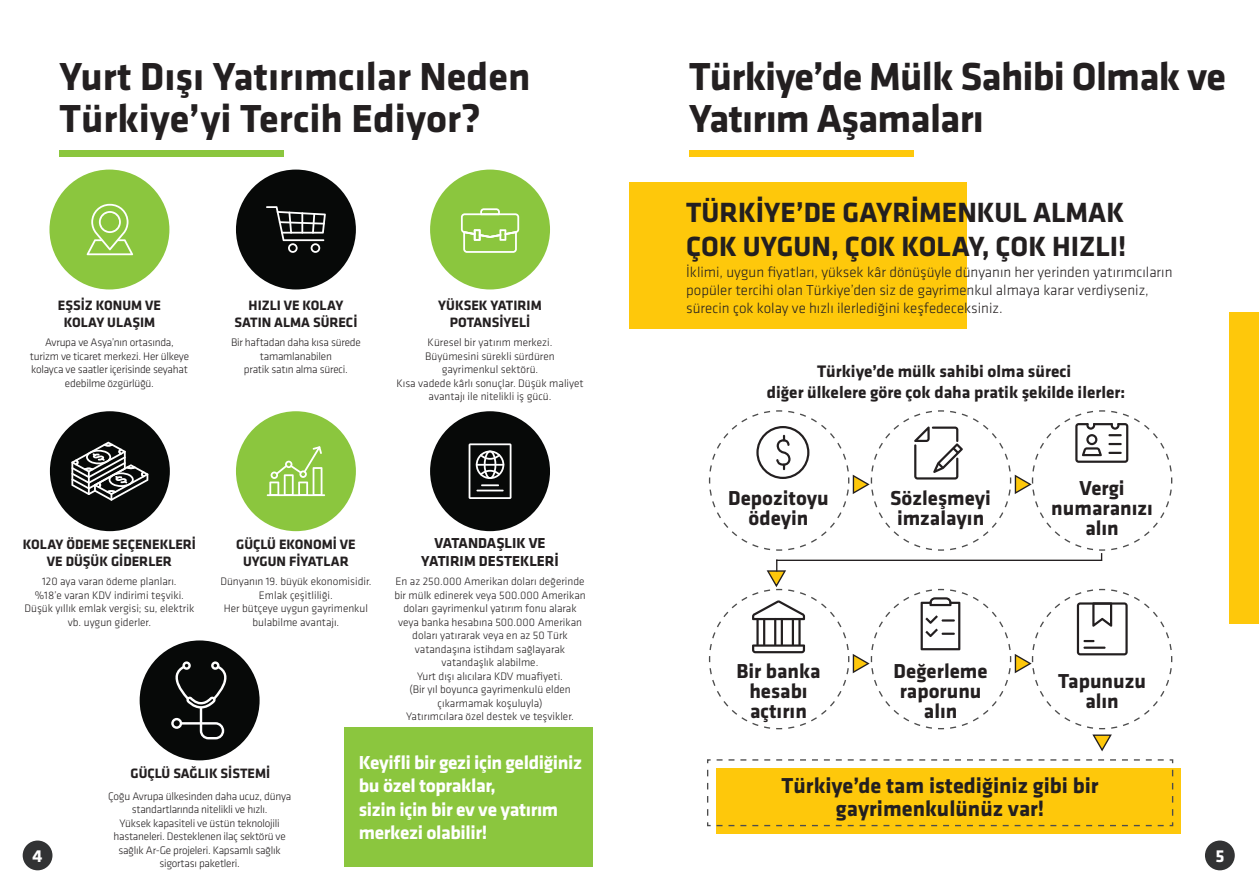
<style>
.page{position:relative;width:1259px;height:893px;background:#fff}
.page>*{position:absolute;margin:0;border:0;box-sizing:border-box;transform-origin:0 0}
.t1{font:700 40.5px/42px "Klavika";color:#231f20}
.t2{font:700 40.5px/42px "Klavika";letter-spacing:-.02em;color:#231f20}
.t3{font:700 28.8px "Klavika";color:#231f20}
.t4{font:700 22.5px "Klavika";color:#231f20}
.t5{font:700 21px "Klavika";color:#231f20}
.t6{font:700 19.5px/23.4px "Klavika";letter-spacing:-.02em;color:#fff}
.t7{font:700 18px "Klavika";color:#fff}
.t8{font:700 17.25px "Klavika";color:#231f20}
.t9{font:300 15px/18px "Klavika";color:#231f20}
.t10{font:700 15px "Klavika";color:#231f20}
.t11{font:700 14.1px/17px "Klavika";color:#231f20;text-align:center}
.t12{font:300 11.25px/13.5px "Klavika";color:#231f20;text-align:center}
.t13{font:300 11.25px/13.5px "Klavika";letter-spacing:-.02em;color:#231f20;text-align:center}
</style>
<div class="page">
<div style="left:689px;top:151px;width:224px;height:6px;background:#fec80b"></div>
<div style="left:1230px;top:313px;width:29px;height:311px;background:#fec80b"></div>
<div style="left:629px;top:182px;width:337px;height:146px;background:#fec80b"></div>
<div style="left:716px;top:768px;width:465px;height:65px;background:#fec80b"></div>
<svg style="left:707px;top:759px;width:467px;height:68px"></svg>
<svg style="left:708px;top:410px;width:465px;height:342px"></svg>
<hr style="left:776px;top:560px;width:326px;height:1px;background:#231f20">
<div style="left:236px;top:170px;width:120px;height:119px;background:#070908;border-radius:50%"></div>
<div style="left:430px;top:411px;width:120px;height:120px;background:#070908;border-radius:50%"></div>
<div style="left:236px;top:411px;width:120px;height:120px;background:#8bc63e;border-radius:50%"></div>
<div style="left:50px;top:411px;width:120px;height:120px;background:#070908;border-radius:50%"></div>
<div style="left:140px;top:640px;width:120px;height:120px;background:#070908;border-radius:50%"></div>
<div style="left:49px;top:170px;width:120px;height:119px;background:#8bc63e;border-radius:50%"></div>
<div style="left:430px;top:170px;width:120px;height:119px;background:#8bc63e;border-radius:50%"></div>
<svg style="left:87px;top:204px;width:46px;height:51px"></svg>
<svg style="left:266px;top:206px;width:60px;height:47px"></svg>
<svg style="left:461px;top:208px;width:58px;height:45px"></svg>
<svg style="left:71px;top:442px;width:77px;height:59px"></svg>
<hr style="left:267px;top:494px;width:58px;height:2px;background:#fff">
<svg style="left:269px;top:446px;width:53px;height:49px"></svg>
<svg style="left:468px;top:443px;width:43px;height:56px"></svg>
<svg style="left:171px;top:661px;width:56px;height:78px"></svg>
<div style="left:344px;top:728px;width:249px;height:139px;background:#8bc63e"></div>
<div style="left:60px;top:151px;width:224px;height:6px;background:#8bc63e"></div>
<div style="left:23px;top:840px;width:29px;height:30px;background:#323334;border-radius:50%"></div>
<div style="left:1205px;top:840px;width:29px;height:30px;background:#323334;border-radius:50%"></div>
<p class="t1" style="left:60px;top:56px;width:472px">Yurt Dışı Yatırımcılar Neden<br>Türkiye’yi Tercih Ediyor?</p>
<p class="t11" style="left:58px;top:297px;width:105px">EŞSİZ KONUM VE</p>
<p class="t11" style="left:64px;top:314px;width:93px">KOLAY ULAŞIM</p>
<p class="t13" style="left:45px;top:336px;width:130px">Avrupa ve Asya’nın ortasında,</p>
<p class="t13" style="left:30px;top:349px;width:161px;text-align:left">turizm ve ticaret merkezi. Her ülkeye kolayca ve saatler içerisinde seyahat</p>
<p class="t13" style="left:65px;top:376px;width:90px">edebilme özgürlüğü.</p>
<p class="t11" style="left:249px;top:297px;width:96px">HIZLI VE KOLAY</p>
<p class="t11" style="left:234px;top:314px;width:124px">SATIN ALMA SÜRECİ</p>
<p class="t13" style="left:231px;top:336px;width:131px">Bir haftadan daha kısa sürede tamamlanabilen</p>
<p class="t13" style="left:244px;top:363px;width:105px">pratik satın alma süreci.</p>
<p class="t11" style="left:438px;top:297px;width:105px">YÜKSEK YATIRIM</p>
<p class="t11" style="left:450px;top:314px;width:82px">POTANSİYELİ</p>
<p class="t12" style="left:428px;top:336px;width:126px">Küresel bir yatırım merkezi.</p>
<p class="t12" style="left:425px;top:349px;width:131px">Büyümesini sürekli sürdüren gayrimenkul sektörü.</p>
<p class="t12" style="left:396px;top:376px;width:189px">Kısa vadede kârlı sonuçlar. Düşük maliyet avantajı ile nitelikli iş gücü.</p>
<p class="t11" style="left:23px;top:536px;width:175px">KOLAY ÖDEME SEÇENEKLERİ<br>VE DÜŞÜK GİDERLER</p>
<p class="t12" style="left:42px;top:575px;width:136px">120 aya varan ödeme planları.</p>
<p class="t12" style="left:35px;top:588px;width:150px">%18’e varan KDV indirimi teşviki.</p>
<p class="t12" style="left:25px;top:602px;width:171px">Düşük yıllık emlak vergisi; su, elektrik vb. uygun giderler.</p>
<p class="t11" style="left:236px;top:536px;width:121px">GÜÇLÜ EKONOMİ VE</p>
<p class="t11" style="left:243px;top:553px;width:107px">UYGUN FİYATLAR</p>
<p class="t12" style="left:220px;top:575px;width:153px">Dünyanın 19. büyük ekonomisidir.</p>
<p class="t12" style="left:259px;top:588px;width:75px">Emlak çeşitliliği.</p>
<p class="t12" style="left:224px;top:602px;width:146px">Her bütçeye uygun gayrimenkul bulabilme avantajı.</p>
<p class="t10" style="left:434px;top:535px;width:113px">VATANDAŞLIK VE</p>
<p class="t10" style="left:421px;top:553px;width:139px">YATIRIM DESTEKLERİ</p>
<p class="t12" style="left:394px;top:575px;width:193px">En az 250.000 Amerikan doları değerinde bir mülk edinerek veya 500.000 Amerikan doları gayrimenkul yatırım fonu alarak</p>
<p class="t12" style="left:398px;top:615px;width:185px">veya banka hesabına 500.000 Amerikan doları yatırarak veya en az 50 Türk vatandaşına istihdam sağlayarak vatandaşlık alabilme.</p>
<p class="t12" style="left:417px;top:669px;width:147px">Yurt dışı alıcılara KDV muafiyeti.</p>
<p class="t12" style="left:409px;top:683px;width:163px">(Bir yıl boyunca gayrimenkulü elden çıkarmamak koşuluyla)</p>
<p class="t12" style="left:406px;top:710px;width:169px">Yatırımcılara özel destek ve teşvikler.</p>
<p class="t2" style="left:689px;top:56px;width:538px">Türkiye’de Mülk Sahibi Olmak ve<br>Yatırım Aşamaları</p>
<p class="t3" style="left:686px;top:196px;width:439px">TÜRKİYE’DE GAYRİMENKUL ALMAK</p>
<p class="t3" style="left:686px;top:231px;width:442px">ÇOK UYGUN, ÇOK KOLAY, ÇOK HIZLI!</p>
<p class="t9" style="left:686px;top:263px;width:488px">İklimi, uygun fiyatları, yüksek kâr dönüşüyle dünyanın her yerinden yatırımcıların popüler tercihi olan Türkiye’den siz de gayrimenkul almaya karar verdiyseniz, sürecin çok kolay ve hızlı ilerlediğini keşfedeceksiniz.</p>
<p class="t8" style="left:817px;top:362px;width:256px">Türkiye’de mülk sahibi olma süreci</p>
<p class="t8" style="left:767px;top:383px;width:360px">diğer ülkelere göre çok daha pratik şekilde ilerler:</p>
<p class="t5" style="left:728px;top:486px;width:102px">Depozitoyu</p>
<p class="t5" style="left:748px;top:506px;width:62px">ödeyin</p>
<p class="t5" style="left:736px;top:659px;width:86px">Bir banka</p>
<p class="t5" style="left:749px;top:679px;width:60px">hesabı</p>
<p class="t5" style="left:750px;top:699px;width:58px">açtırın</p>
<p class="t5" style="left:890px;top:486px;width:102px">Sözleşmeyi</p>
<p class="t5" style="left:897px;top:506px;width:89px">imzalayın</p>
<p class="t5" style="left:893px;top:659px;width:96px">Değerleme</p>
<p class="t5" style="left:899px;top:679px;width:83px">raporunu</p>
<p class="t5" style="left:924px;top:699px;width:35px">alın</p>
<p class="t5" style="left:1079px;top:477px;width:47px">Vergi</p>
<p class="t5" style="left:1051px;top:497px;width:103px">numaranızı</p>
<p class="t5" style="left:1085px;top:517px;width:35px">alın</p>
<p class="t5" style="left:1058px;top:669px;width:89px">Tapunuzu</p>
<p class="t5" style="left:1085px;top:689px;width:35px">alın</p>
<p class="t6" style="left:359px;top:751px;width:225px">Keyifli bir gezi için geldiğiniz bu özel topraklar,<br>sizin için bir ev ve yatırım merkezi olabilir!</p>
<p class="t11" style="left:130px;top:765px;width:141px">GÜÇLÜ SAĞLIK SİSTEMİ</p>
<p class="t4" style="left:781px;top:773px;width:319px">Türkiye’de tam istediğiniz gibi bir</p>
<p class="t4" style="left:836px;top:796px;width:210px">gayrimenkulünüz var!</p>
<p class="t13" style="left:108px;top:789px;width:185px">Çoğu Avrupa ülkesinden daha ucuz, dünya standartlarında nitelikli ve hızlı.</p>
<p class="t13" style="left:119px;top:816px;width:162px">Yüksek kapasiteli ve üstün teknolojili</p>
<p class="t13" style="left:113px;top:830px;width:174px">hastaneleri. Desteklenen ilaç sektörü ve</p>
<p class="t13" style="left:118px;top:843px;width:164px">sağlık Ar-Ge projeleri. Kapsamlı sağlık</p>
<p class="t13" style="left:159px;top:857px;width:82px">sigortası paketleri.</p>
<h3 class="t7" style="left:33px;top:846px;width:12px">4</h3>
<h3 class="t7" style="left:1215px;top:846px;width:10px">5</h3>
</div>
